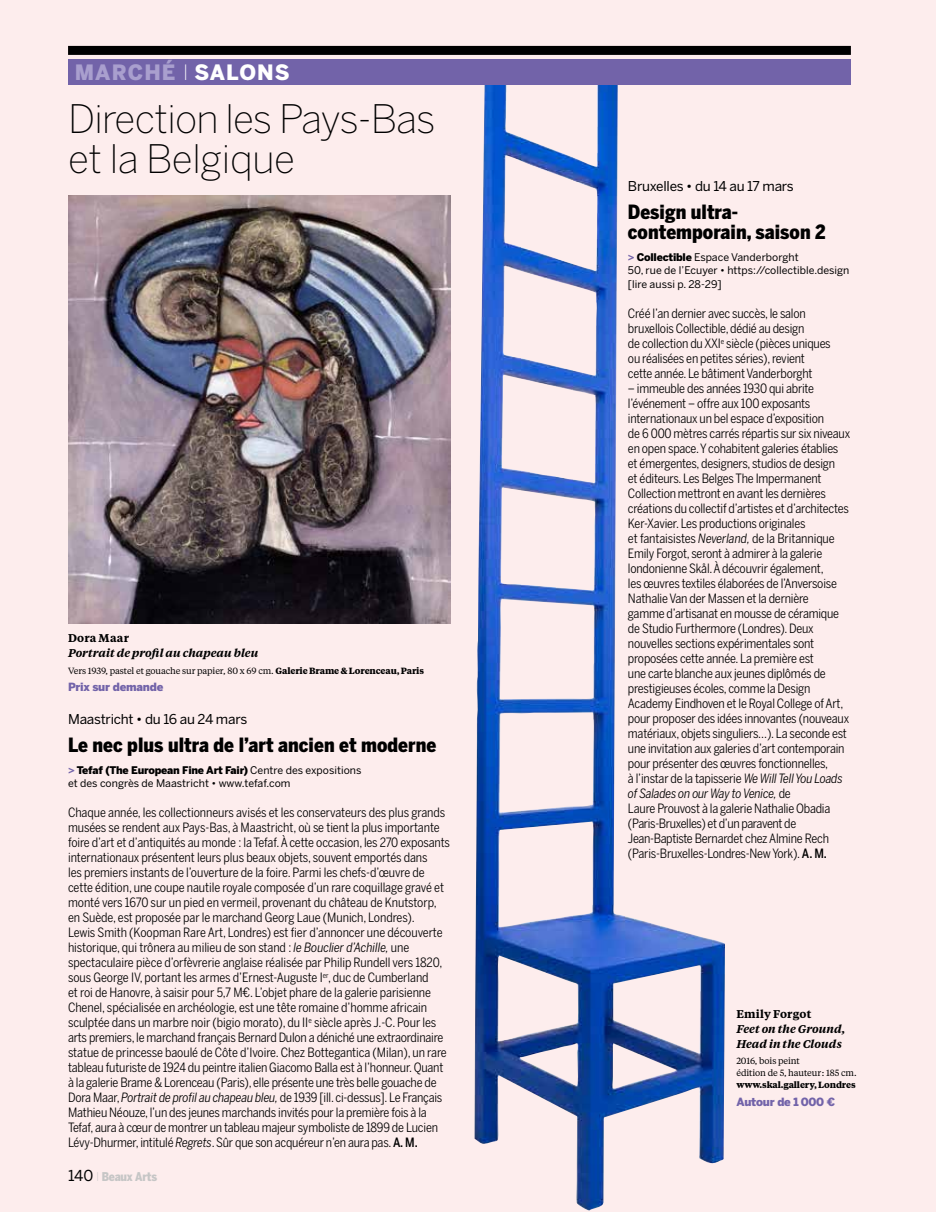
<style>
.page{position:relative;width:936px;height:1212px;background:#fff}
.page>*{position:absolute;margin:0;border:0;box-sizing:border-box;transform-origin:0 0}
.t1{font:200 39px/40.5px "Benton Sans";letter-spacing:-.02em;color:#000}
.t2{font:900 21px "Benton Sans";letter-spacing:.05em;color:#a99fce}
.t3{font:900 19.5px/19.5px "Benton Sans Condensed";letter-spacing:.005em;color:#000}
.t4{font:13.5px "Benton Sans";letter-spacing:-.015em;color:#000}
.t5{font:12.75px/15px "Benton Sans Condensed";letter-spacing:-.015em;color:#000}
.t6{font:900 12px "Benton Sans Condensed";letter-spacing:-.02em;color:#c6c6c6}
.t7{font:italic 600 11.25px/15px "Tiempos Text";color:#000}
.t8{font:900 11.25px "Benton Sans";letter-spacing:-.02em;color:#7263a9}
.t9{font:600 11.25px "Tiempos Text";letter-spacing:.015em;color:#000}
.t10{font:10.5px/13.5px "Benton Sans";letter-spacing:.005em;color:#000}
.t11{font:9px/12px "Tiempos Text";letter-spacing:-.015em;color:#000}
.t12{font:700 9px "Tiempos Text";letter-spacing:-.015em;color:#000}
.s1{font-weight:200;color:#fff}
.s2{color:#fff}
.s3{font-weight:700}
.s4{font-weight:700;color:#7263a9}
.s5{font-weight:900}
.s6{font-style:italic}
.s7{font-weight:500}
.s8{font-family:"Benton Sans";font-weight:400;font-size:15px;color:#000}
.s9{font-family:"Benton Sans";font-weight:200}
</style>
<div class="page">
<div style="left:0;top:0;width:935px;height:1212px;background:#fdeded"></div>
<div style="left:68px;top:46px;width:782px;height:9px;background:#000"></div>
<img style="left:474px;top:85px;width:251px;height:1125px">
<div style="left:68px;top:59px;width:782px;height:26px;background:#7263a9"></div>
<img style="left:68px;top:196px;width:383px;height:427px">
<h2 class="t2" style="left:75px;top:59px;width:216px">MARCHÉ <span class="s1">l</span> <span class="s2">SALONS</span></h2>
<h1 class="t1" style="left:68px;top:98px;width:369px">Direction les Pays-Bas et la Belgique</h1>
<p class="t9" style="left:68px;top:630px;width:63px">Dora Maar</p>
<p class="t7" style="left:68px;top:645px;width:192px">Portrait de profil au chapeau bleu</p>
<p class="t11" style="left:68px;top:664px;width:357px">Vers 1939, pastel et gouache sur papier, 80 x 69 cm. <span class="s3">Galerie Brame &amp; Lorenceau, Paris</span></p>
<p class="t8" style="left:68px;top:680px;width:97px">Prix sur demande</p>
<p class="t4" style="left:68px;top:711px;width:181px">Maastricht • du 16 au 24 mars</p>
<h3 class="t3" style="left:68px;top:735px;width:370px">Le nec plus ultra de l’art ancien et moderne</h3>
<p class="t10" style="left:68px;top:763px;width:295px"><span class="s4">&gt;</span> <span class="s5">Tefaf (The European Fine Art Fair)</span> Centre des expositions et des congrès de Maastricht • www.tefaf.com</p>
<p class="t5" style="left:68px;top:805px;width:383px">Chaque année, les collectionneurs avisés et les conservateurs des plus grands musées se rendent aux Pays-Bas, à Maastricht, où se tient la plus importante foire d’art et d’antiquités au monde : la Tefaf. À cette occasion, les 270 exposants internationaux présentent leurs plus beaux objets, souvent emportés dans<br>les premiers instants de l’ouverture de la foire. Parmi les chefs-d’œuvre de cette édition, une coupe nautile royale composée d’un rare coquillage gravé et monté vers 1670 sur un pied en vermeil, provenant du château de Knutstorp, en Suède, est proposée par le marchand Georg Laue (Munich, Londres).<br>Lewis Smith (Koopman Rare Art, Londres) est fier d’annoncer une découverte historique, qui trônera au milieu de son stand : <span class="s6">le Bouclier d’Achille,</span> une spectaculaire pièce d’orfèvrerie anglaise réalisée par Philip Rundell vers 1820, sous George IV, portant les armes d’Ernest-Auguste I<sup>er</sup>, duc de Cumberland<br>et roi de Hanovre, à saisir pour 5,7 M€. L’objet phare de la galerie parisienne Chenel, spécialisée en archéologie, est une tête romaine d’homme africain sculptée dans un marbre noir (bigio morato), du II<sup>e</sup> siècle après J.-C. Pour les arts premiers, le marchand français Bernard Dulon a déniché une extraordinaire statue de princesse baoulé de Côte d’Ivoire. Chez Bottegantica (Milan), un rare tableau futuriste de 1924 du peintre italien Giacomo Balla est à l’honneur. Quant à la galerie Brame &amp; Lorenceau (Paris), elle présente une très belle gouache de Dora Maar, <span class="s6">Portrait de profil au chapeau bleu,</span> de 1939 [ill. ci-dessus]. Le Français Mathieu Néouze, l’un des jeunes marchands invités pour la première fois à la Tefaf, aura à cœur de montrer un tableau majeur symboliste de 1899 de Lucien Lévy-Dhurmer, intitulé <span class="s6">Regrets</span>. Sûr que son acquéreur n’en aura pas. <span class="s7">A. M.</span></p>
<p class="t6" style="left:68px;top:1169px;width:90px"><span class="s8">140</span> <span class="s9">I</span> Beaux Arts</p>
<p class="t4" style="left:628px;top:178px;width:167px">Bruxelles • du 14 au 17 mars</p>
<h3 class="t3" style="left:628px;top:203px;width:199px">Design ultra&shy;contemporain, saison 2</h3>
<p class="t10" style="left:628px;top:250px;width:223px"><span class="s4">&gt;</span> <span class="s5">Collectible</span> Espace Vanderborght<br>50, rue de l’Ecuyer • https://collectible.design [lire aussi p. 28-29]</p>
<p class="t5" style="left:628px;top:306px;width:204px">Créé l’an dernier avec succès, le salon bruxellois Collectible, dédié au design<br>de collection du XXI<sup>e</sup> siècle (pièces uniques ou réalisées en petites séries), revient cette année. Le bâtiment Vanderborght</p>
<p class="t5" style="left:628px;top:381px;width:224px">– immeuble des années 1930 qui abrite l’événement – offre aux 100 exposants internationaux un bel espace d’exposition<br>de 6 000 mètres carrés répartis sur six niveaux en open space. Y cohabitent galeries établies et émergentes, designers, studios de design<br>et éditeurs. Les Belges The Impermanent Collection mettront en avant les dernières créations du collectif d’artistes et d’architectes Ker-Xavier. Les productions originales<br>et fantaisistes <span class="s6">Neverland,</span> de la Britannique Emily Forgot, seront à admirer à la galerie londonienne Skål. À découvrir également,<br>les œuvres textiles élaborées de l’Anversoise Nathalie Van der Massen et la dernière<br>gamme d’artisanat en mousse de céramique de Studio Furthermore (Londres). Deux nouvelles sections expérimentales sont proposées cette année. La première est<br>une carte blanche aux jeunes diplômés de prestigieuses écoles, comme la Design Academy Eindhoven et le Royal College of Art, pour proposer des idées innovantes (nouveaux matériaux, objets singuliers…). La seconde est une invitation aux galeries d’art contemporain pour présenter des œuvres fonctionnelles,<br>à l’instar de la tapisserie <span class="s6">We Will Tell You Loads of Salades on our Way to Venice,</span> de<br>Laure Prouvost à la galerie Nathalie Obadia (Paris-Bruxelles) et d’un paravent de Jean-Baptiste Bernardet chez Almine Rech (Paris-Bruxelles-Londres-New York). <span class="s7">A. M.</span></p>
<p class="t9" style="left:736px;top:1006px;width:76px">Emily Forgot</p>
<p class="t7" style="left:736px;top:1020px;width:110px">Feet on the Ground,<br>Head in the Clouds</p>
<p class="t11" style="left:736px;top:1054px;width:122px">2016, bois peint<br>édition de 5, hauteur: 185 cm.</p>
<p class="t12" style="left:736px;top:1078px;width:121px">www.skal.gallery, Londres</p>
<p class="t8" style="left:736px;top:1094px;width:100px">Autour de 1 000 €</p>
</div>
